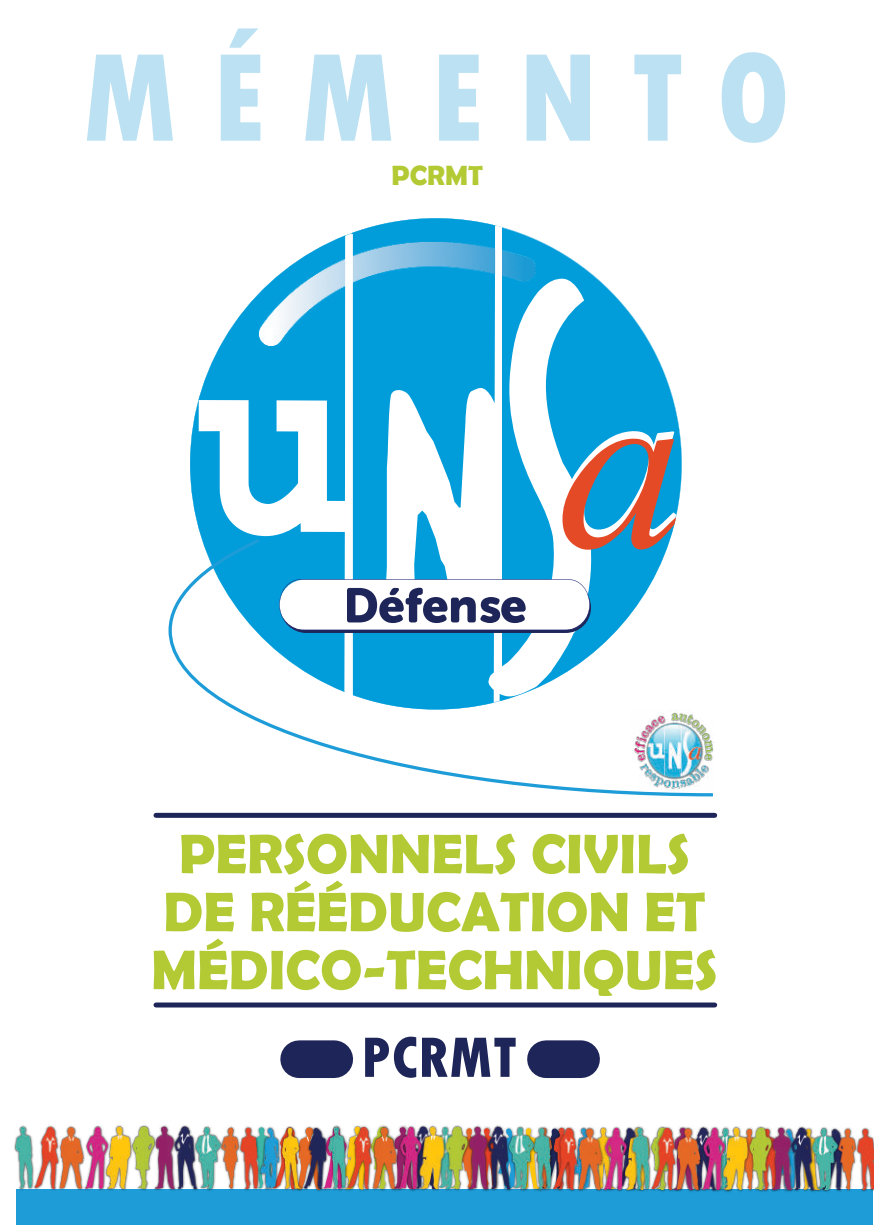
<style>
.page{position:relative;width:874px;height:1225px;background:#fff}
.page>*{position:absolute;margin:0;border:0;box-sizing:border-box;transform-origin:0 0}
.t1{font:800 condensed 132px "Tw Cen";letter-spacing:.245em;color:rgb(29 156 216/.3)}
.t2{font:800 condensed 60px "Tw Cen";color:#1e2558}
.t3{font:700 56px/58px "Berlin Sans FB Demi";color:#b3ca34;text-align:center}
.t4{font:700 28px "Berlin Sans FB Demi";color:#b3ca34}
</style>
<div class="page">
<div style="left:16px;top:1189px;width:856px;height:36px;background:#1d9cd8"></div>
<img style="left:14px;top:1125px;width:859px;height:67px">
<svg style="left:502px;top:227px;width:179px;height:295px"></svg>
<svg style="left:352px;top:218px;width:142px;height:221px;fill:#009dda"></svg>
<svg style="left:190px;top:236px;width:154px;height:300px"></svg>
<img style="left:258px;top:242px;width:277px;height:103px">
<img style="left:344px;top:233px;width:8px;height:206px">
<img style="left:494px;top:225px;width:7px;height:179px">
<img style="left:258px;top:243px;width:184px;height:94px">
<svg style="left:279px;top:439px;width:396px;height:97px"></svg>
<svg style="left:168px;top:536px;width:546px;height:261px"></svg>
<div style="left:156px;top:813px;width:558px;height:5px;background:#1e2558"></div>
<div style="left:299px;top:1040px;width:35px;height:38px;background:#1e2558"></div>
<div style="left:545px;top:1040px;width:35px;height:38px;background:#1e2558"></div>
<div style="left:156px;top:1002px;width:558px;height:5px;background:#1e2558"></div>
<h1 class="t1" style="left:81px;top:20px;width:710px">MÉMENTO</h1>
<p class="t4" style="left:391px;top:159px;width:93px">PCRMT</p>
<p class="t3" style="left:151px;top:824px;width:567px">PERSONNELS CIVILS<br>DE RÉÉDUCATION ET<br>MÉDICO-TECHNIQUES</p>
<p class="t2" style="left:361px;top:1022px;width:157px">PCRMT</p>
</div>
